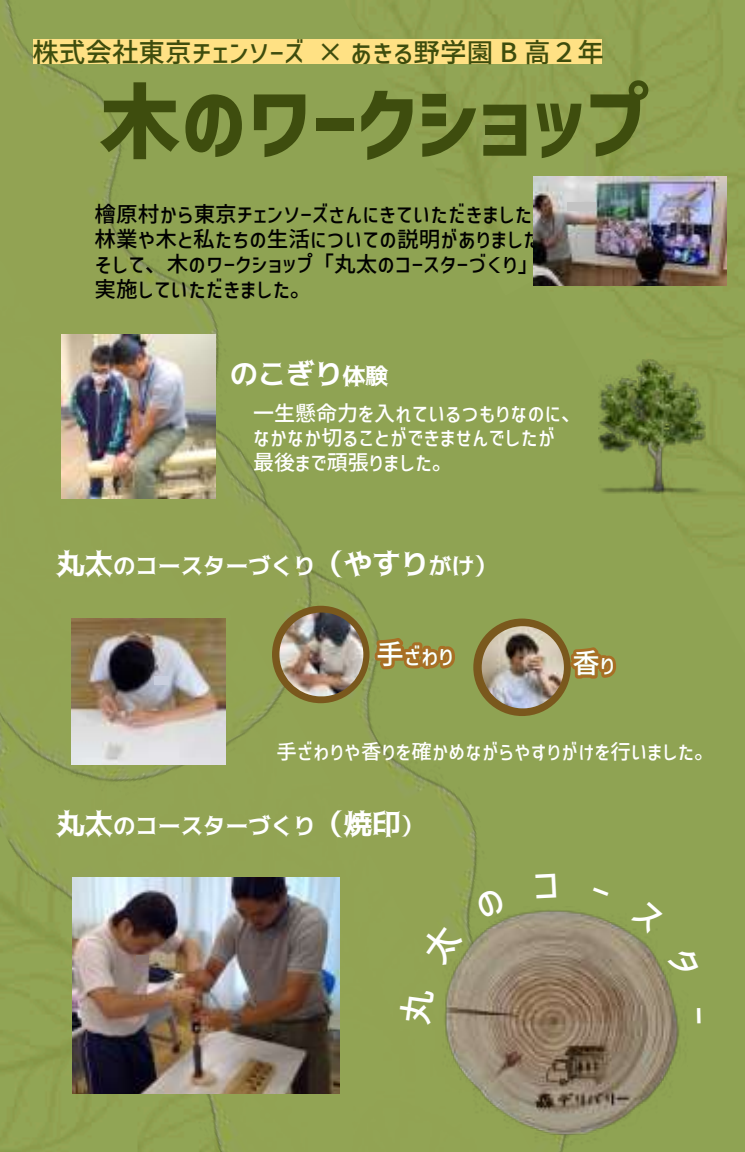
<style>
.page{position:relative;width:745px;height:1152px;background:#fff}
.page>*{position:absolute;margin:0;border:0;box-sizing:border-box;transform-origin:0 0}
.t1{font:80.8px "Corporate Logo Bold ver 2";color:#3e4d0e}
.t2{font:700 28.4px "Togalite";color:#fff}
.t3{font:27.2px "Corporate Logo Medium ver 2";color:#fff}
.t4{font:26.4px "Corporate Logo Medium ver 2";color:#3e4d0e}
.t5{font:700 22.4px "Togalite";color:#fff}
.t6{font:21.6px/25.2px "Corporate Logo Medium ver 2";color:#000}
.t7{font:21.6px "Corporate Logo Medium ver 2";color:#fff}
.t8{font:21.2px/24.4px "Corporate Logo Medium ver 2";color:#fff}
.t9{font:20.4px "Corporate Logo Medium ver 2";color:#fff}
.s1{font-size:22.4px}
.s2{font-size:28.4px}
.s3{font-size:27.2px}
.s4{font-size:21.6px}
</style>
<div class="page">
<img style="left:572px;top:0;width:173px;height:277px">
<img style="left:413px;top:0;width:159px;height:277px">
<div style="left:413px;top:277px;width:332px;height:875px;background:#8fa353"></div>
<div style="left:0;top:341px;width:662px;height:811px;background:#8fa353"></div>
<div style="left:0;top:0;width:413px;height:870px;background:#91a353"></div>
<img style="left:599px;top:360px;width:107px;height:133px">
<div style="left:33px;top:40px;width:569px;height:24px;background:#ffe184"></div>
<img style="left:61px;top:334px;width:154px;height:165px">
<img style="left:534px;top:177px;width:192px;height:109px">
<img style="left:72px;top:878px;width:268px;height:216px">
<img style="left:72px;top:619px;width:154px;height:145px">
<div style="left:272px;top:606px;width:97px;height:97px;background:#7a581d;border-radius:50%"></div>
<img style="left:279px;top:613px;width:84px;height:83px;border-radius:41px">
<svg style="left:375px;top:638px;width:80px;height:31px;background:#9b873b"></svg>
<div style="left:473px;top:619px;width:98px;height:97px;background:#7a581d;border-radius:50%"></div>
<img style="left:482px;top:626px;width:82px;height:82px;border-radius:41px">
<svg style="left:570px;top:647px;width:46px;height:32px"></svg>
<img style="left:437px;top:906px;width:253px;height:240px">
<div style="left:154px;top:676px;width:14px;height:9px;background:#cacfde"></div>
<div style="left:136px;top:955px;width:13px;height:8px;background:#89756f"></div>
<div style="left:567px;top:203px;width:29px;height:8px;background:#c3c3c3"></div>
<svg style="left:398px;top:988px;width:37px;height:38px"></svg>
<div style="left:418px;top:921px;width:46px;height:46px;background:#92a353"></div>
<svg style="left:474px;top:886px;width:32px;height:34px"></svg>
<svg style="left:536px;top:873px;width:20px;height:25px"></svg>
<svg style="left:593px;top:887px;width:16px;height:9px"></svg>
<svg style="left:631px;top:901px;width:33px;height:34px"></svg>
<svg style="left:667px;top:947px;width:34px;height:31px"></svg>
<svg style="left:697px;top:1008px;width:4px;height:15px"></svg>
<p class="t4" style="left:32px;top:35px;width:573px">株式会社東京チェンソーズ × あきる野学園 B 高２年</p>
<h1 class="t1" style="left:99px;top:67px;width:548px">木のワークショップ</h1>
<p class="t6" style="left:95px;top:201px;width:469px">檜原村から東京チェンソーズさんにきていただきました。林業や木と私たちの生活についての説明がありました。そして、木のワークショップ「丸太のコースターづくり」を実施していただきました。</p>
<h2 class="t2" style="left:230px;top:353px;width:160px">のこぎり<span class="s1">体験</span></h2>
<p class="t8" style="left:253px;top:401px;width:331px">一生懸命力を入れているつもりなのに、なかなか切ることができませんでしたが<br>最後まで頑張りました。</p>
<p class="t5" style="left:57px;top:549px;width:441px"><span class="s2">丸太</span>のコースターづくり<span class="s2">（やすり</span>がけ）</p>
<p class="t7" style="left:377px;top:642px;width:79px"><span class="s3">手</span>ざわり</p>
<p class="t3" style="left:572px;top:645px;width:44px">香<span class="s4">り</span></p>
<p class="t9" style="left:276px;top:738px;width:440px">手ざわりや香りを確かめながらやすりがけを行いました。</p>
<p class="t5" style="left:57px;top:809px;width:368px"><span class="s2">丸太</span>のコースターづくり<span class="s2">（焼印</span>）</p>
</div>
